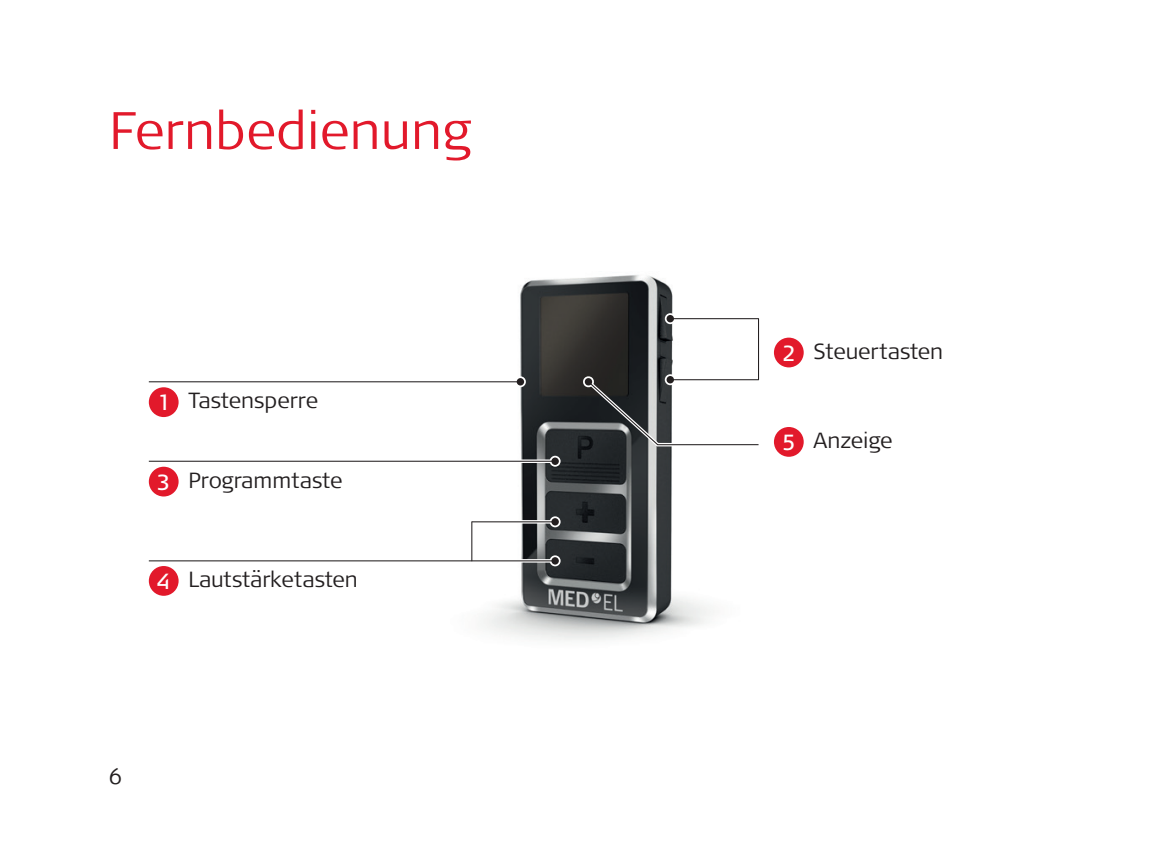
<style>
.page{position:relative;width:1151px;height:854px;background:#fff}
.page>*{position:absolute;margin:0;border:0;box-sizing:border-box;transform-origin:0 0}
.t1{font:300 52.5px "Signa Pro";color:#e2192b}
.t2{font:300 21.7px "Signa Pro";color:#231f20}
.t3{font:21.7px "Signa Pro";color:#fff}
</style>
<div class="page">
<img style="left:472px;top:275px;width:242px;height:365px">
<div style="left:149px;top:387px;width:30px;height:30px;background:#e2192b;border-radius:50%"></div>
<div style="left:149px;top:466px;width:30px;height:30px;background:#e2192b;border-radius:50%"></div>
<div style="left:149px;top:566px;width:30px;height:29px;background:#e2192b;border-radius:50%"></div>
<div style="left:774px;top:337px;width:30px;height:30px;background:#e2192b;border-radius:50%"></div>
<div style="left:774px;top:427px;width:30px;height:29px;background:#e2192b;border-radius:50%"></div>
<hr style="left:149px;top:380px;width:371px;height:3px;background:#fff">
<div style="left:516px;top:377px;width:9px;height:9px;background:#231f20;border-radius:50%"></div>
<div style="left:515px;top:376px;width:11px;height:11px;border:2px solid #fff;border-radius:50%"></div>
<hr style="left:149px;top:381px;width:371px;height:1px;background:#231f20">
<svg style="left:149px;top:459px;width:401px;height:4px"></svg>
<div style="left:550px;top:456px;width:10px;height:9px;background:#231f20;border-radius:50%"></div>
<div style="left:550px;top:455px;width:11px;height:11px;border:2px solid #fff;border-radius:50%"></div>
<hr style="left:149px;top:460px;width:406px;height:1px;background:#231f20">
<svg style="left:581px;top:374px;width:179px;height:74px"></svg>
<hr style="left:149px;top:559px;width:406px;height:3px;background:#fff">
<div style="left:550px;top:556px;width:10px;height:9px;background:#231f20;border-radius:50%"></div>
<div style="left:550px;top:555px;width:11px;height:11px;border:2px solid #fff;border-radius:50%"></div>
<hr style="left:149px;top:560px;width:406px;height:1px;background:#231f20">
<hr style="left:472px;top:520px;width:83px;height:3px;background:#fff">
<div style="left:550px;top:517px;width:10px;height:9px;background:#231f20;border-radius:50%"></div>
<div style="left:550px;top:516px;width:11px;height:11px;border:2px solid #fff;border-radius:50%"></div>
<hr style="left:472px;top:521px;width:83px;height:1px;background:#231f20">
<hr style="left:471px;top:521px;width:1px;height:39px;background:#231f20">
<hr style="left:670px;top:317px;width:88px;height:3px;background:#fff">
<div style="left:666px;top:314px;width:9px;height:9px;background:#231f20;border-radius:50%"></div>
<div style="left:665px;top:313px;width:11px;height:11px;border:2px solid #fff;border-radius:50%"></div>
<hr style="left:670px;top:318px;width:88px;height:1px;background:#231f20">
<hr style="left:670px;top:378px;width:88px;height:3px;background:#fff">
<div style="left:666px;top:375px;width:9px;height:9px;background:#231f20;border-radius:50%"></div>
<div style="left:665px;top:374px;width:11px;height:11px;border:2px solid #fff;border-radius:50%"></div>
<hr style="left:670px;top:379px;width:88px;height:1px;background:#231f20">
<hr style="left:758px;top:318px;width:1px;height:61px;background:#231f20">
<h1 class="t1" style="left:109px;top:94px;width:363px">Fernbedienung</h1>
<p class="t3" style="left:159px;top:387px;width:10px">1</p>
<p class="t2" style="left:189px;top:386px;width:131px">Tastensperre</p>
<p class="t3" style="left:157px;top:467px;width:15px">3</p>
<p class="t2" style="left:189px;top:465px;width:155px">Programmtaste</p>
<p class="t3" style="left:157px;top:566px;width:15px">4</p>
<p class="t2" style="left:189px;top:564px;width:171px">Lautstärketasten</p>
<p class="t2" style="left:109px;top:761px;width:14px">6</p>
<p class="t3" style="left:782px;top:338px;width:14px">2</p>
<p class="t2" style="left:814px;top:336px;width:131px">Steuertasten</p>
<p class="t3" style="left:782px;top:427px;width:15px">5</p>
<p class="t2" style="left:814px;top:425px;width:81px">Anzeige</p>
</div>
